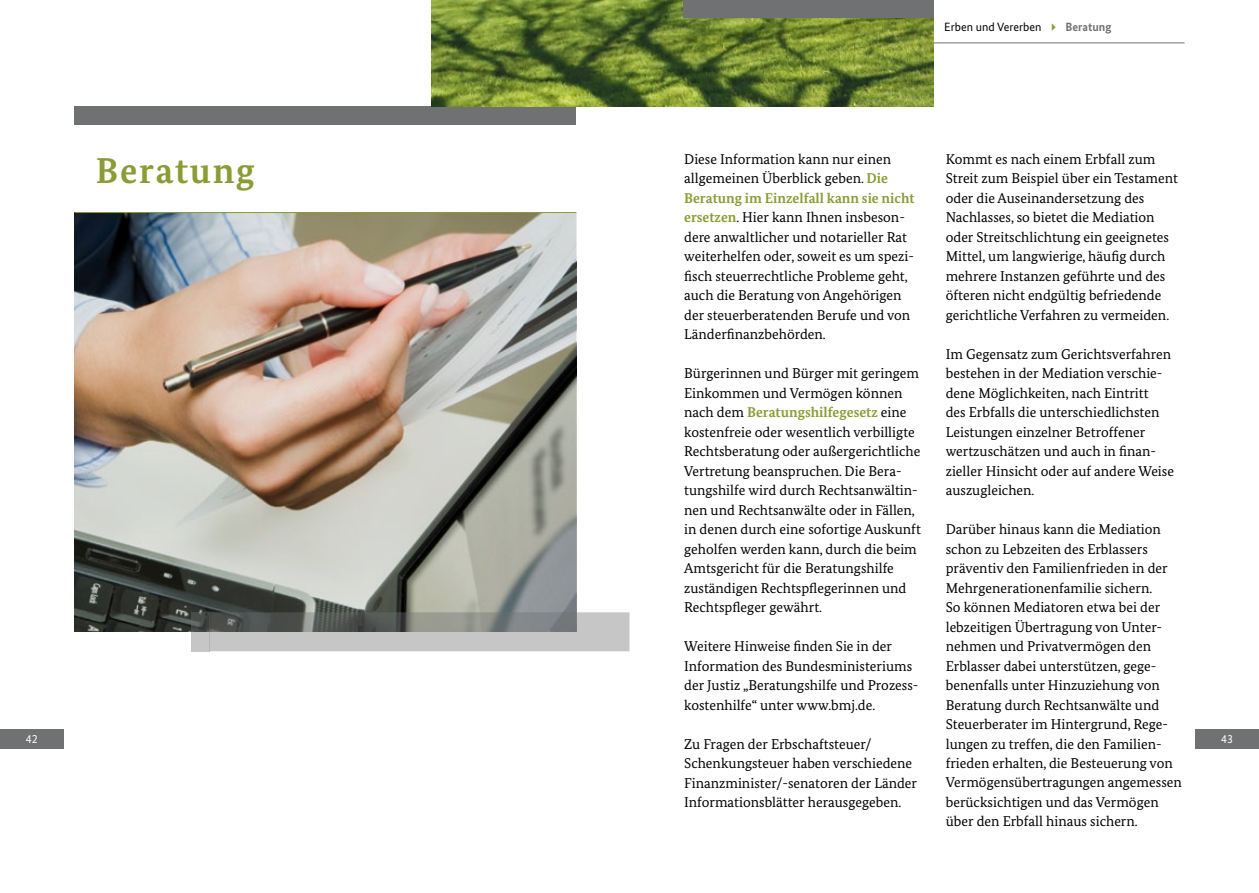
<style>
.page{position:relative;width:1259px;height:893px;background:#fff}
.page>*{position:absolute;margin:0;border:0;box-sizing:border-box;transform-origin:0 0}
.t1{font:700 36px "Bundes Serif";letter-spacing:.05em;color:#8b9c36}
.t2{font:14.25px/19.5px "Bundes Serif";color:#000}
.t3{font:12px "Bundes Sans";color:#000}
.t4{font:12px "Bundes Sans";color:#fff}
.s1{color:#8b9c36}
.s2{font-weight:700;color:#707172}
.s3{font-weight:700;color:#8b9c36}
</style>
<div class="page">
<div style="left:74px;top:106px;width:502px;height:18px;background:#707172"></div>
<div style="left:0;top:729px;width:64px;height:20px;background:#707172"></div>
<svg style="left:432px;top:0;width:501px;height:106px;background:#697e2f"></svg>
<div style="left:1195px;top:729px;width:64px;height:20px;background:#707172"></div>
<div style="left:682px;top:0;width:251px;height:18px;background:#707172"></div>
<hr style="left:933px;top:43px;width:251px;height:1px;background:#707172">
<img style="left:74px;top:213px;width:502px;height:419px">
<svg style="left:209px;top:612px;width:420px;height:39px;background:#9c9e9d"></svg>
<svg style="left:191px;top:612px;width:18px;height:39px"></svg>
<hr style="left:74px;top:212px;width:502px;height:1px;background:#8b9c36">
<h1 class="t1" style="left:96px;top:149px;width:160px">Beratung</h1>
<p class="t4" style="left:26px;top:731px;width:13px">42</p>
<p class="t3" style="left:944px;top:19px;width:169px">Erben und Vererben <span class="s1">✔</span> <span class="s2">Beratung</span></p>
<p class="t2" style="left:684px;top:149px;width:232px">Diese Information kann nur einen allgemeinen Überblick geben. <span class="s3">Die Beratung im Einzelfall kann sie nicht ersetzen</span>. Hier kann Ihnen insbeson&shy;dere anwaltlicher und notarieller Rat weiterhelfen oder, soweit es um spezi&shy;fisch steuerrechtliche Probleme geht, auch die Beratung von Angehörigen der steuerberatenden Berufe und von Länderfinanzbehörden.</p>
<p class="t2" style="left:684px;top:363px;width:238px">Bürgerinnen und Bürger mit geringem Einkommen und Vermögen können nach dem <span class="s3">Beratungshilfegesetz</span> eine kostenfreie oder wesentlich verbilligte Rechtsberatung oder außergerichtliche Vertretung beanspruchen. Die Bera&shy;tungshilfe wird durch Rechtsanwältin&shy;nen und Rechtsanwälte oder in Fällen, in denen durch eine sofortige Auskunft geholfen werden kann, durch die beim Amtsgericht für die Beratungshilfe zuständigen Rechtspflegerinnen und Rechtspfleger gewährt.</p>
<p class="t2" style="left:684px;top:636px;width:236px">Weitere Hinweise finden Sie in der Information des Bundesministeriums der Justiz „Beratungshilfe und Prozess&shy;kostenhilfe“ unter www.bmj.de.</p>
<p class="t2" style="left:684px;top:734px;width:234px">Zu Fragen der Erbschaftsteuer/ Schenkungsteuer haben verschiedene Finanzminister/-senatoren der Länder Informationsblätter herausgegeben.</p>
<p class="t2" style="left:945px;top:149px;width:234px">Kommt es nach einem Erbfall zum Streit zum Beispiel über ein Testament oder die Auseinandersetzung des Nachlasses, so bietet die Mediation oder Streitschlichtung ein geeignetes Mittel, um langwierige, häufig durch mehrere Instanzen geführte und des öfteren nicht endgültig befriedende gerichtliche Verfahren zu vermeiden.</p>
<p class="t2" style="left:945px;top:344px;width:230px">Im Gegensatz zum Gerichtsverfahren bestehen in der Mediation verschie&shy;dene Möglichkeiten, nach Eintritt<br>des Erbfalls die unterschiedlichsten Leistungen einzelner Betroffener wertzuschätzen und auch in finan&shy;zieller Hinsicht oder auf andere Weise auszugleichen.</p>
<p class="t2" style="left:945px;top:519px;width:238px">Darüber hinaus kann die Mediation schon zu Lebzeiten des Erblassers präventiv den Familienfrieden in der Mehrgenerationenfamilie sichern.<br>So können Mediatoren etwa bei der lebzeitigen Übertragung von Unter&shy;nehmen und Privatvermögen den Erblasser dabei unterstützen, gege&shy;benenfalls unter Hinzuziehung von Beratung durch Rechtsanwälte und Steuerberater im Hintergrund, Rege&shy;lungen zu treffen, die den Familien&shy;frieden erhalten, die Besteuerung von Vermögensübertragungen angemessen berücksichtigen und das Vermögen über den Erbfall hinaus sichern.</p>
<p class="t4" style="left:1221px;top:731px;width:13px">43</p>
</div>
